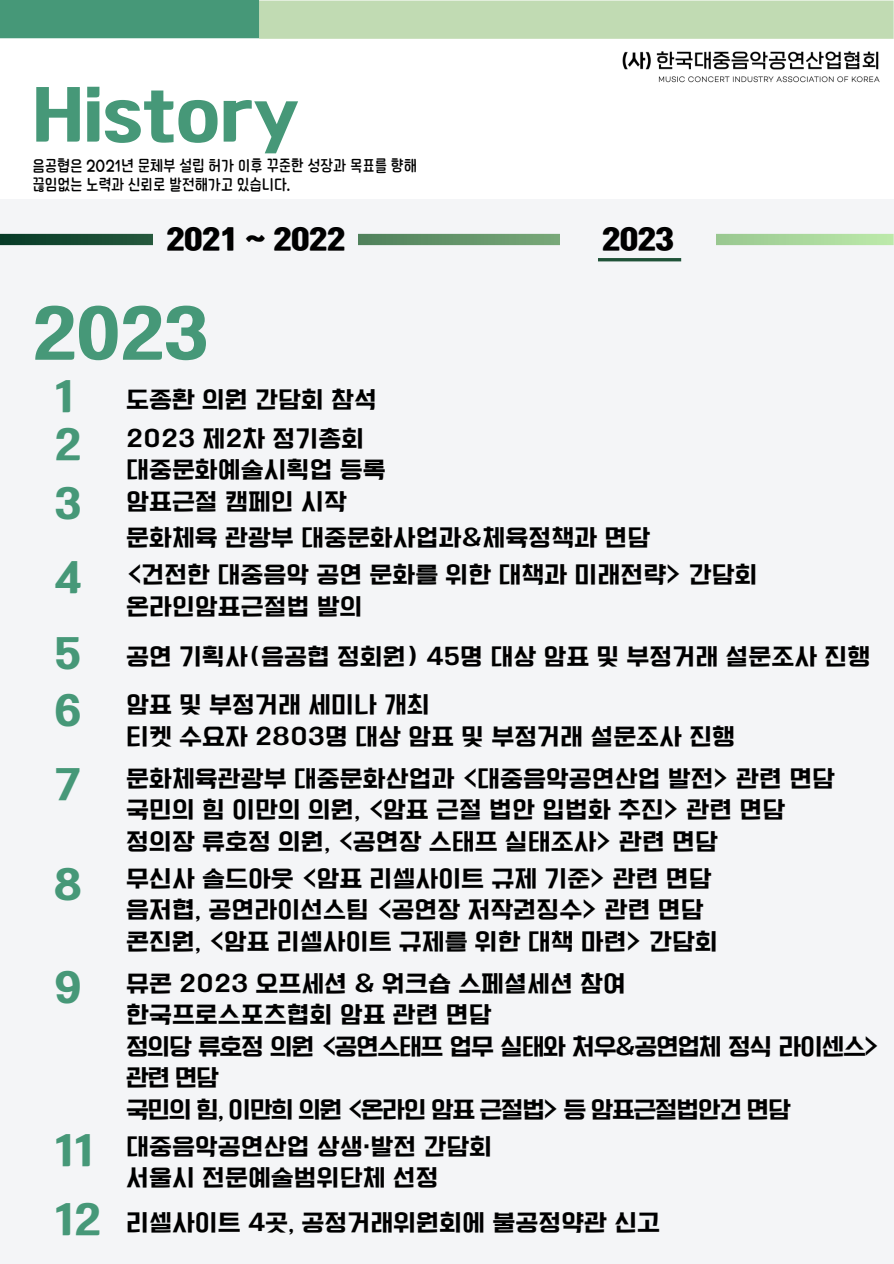
<style>
.page{position:relative;width:894px;height:1264px;background:#fff}
.page>*{position:absolute;margin:0;border:0;box-sizing:border-box;transform-origin:0 0}
.t1{font:60px "OT Neverland R";color:#469878}
.t2{font:36px "OT Neverland R";color:#469878}
.t3{font:27px "TDTD Wide Gulim OTF";letter-spacing:-.025em;color:#000}
.t4{font:25.5px/31.5px "TT Dosirak R";color:#000}
.t5{font:25.5px/31.5px "TT Dosirak R";letter-spacing:-.06em;color:#000}
.t6{font:16.5px "TDTD Center OTF";color:#000}
</style>
<div class="page">
<div style="left:0;top:199px;width:893px;height:1064px;background:#f4f5f7"></div>
<div style="left:259px;top:1px;width:634px;height:38px;background:#c1dbb3"></div>
<div style="left:0;top:0;width:259px;height:38px;background:#469878"></div>
<img style="left:622px;top:51px;width:258px;height:32px">
<svg style="left:0;top:234px;width:893px;height:11px;background:#65966b"></svg>
<img style="left:154px;top:234px;width:203px;height:11px">
<img style="left:560px;top:234px;width:155px;height:28px">
<hr style="left:597px;top:258px;width:84px;height:3px;background:#1f5238">
<p class="t1" style="left:33px;top:84px;width:268px">History</p>
<p class="t6" style="left:33px;top:157px;width:385px">음공협은 2021년 문체부 설립 허가 이후 꾸준한 성장과 목표를 향해</p>
<p class="t6" style="left:33px;top:176px;width:261px">끊임없는 노력과 신뢰로 발전해가고 있습니다.</p>
<h2 class="t3" style="left:166px;top:224px;width:180px">2021 ~ 2022</h2>
<h2 class="t3" style="left:601px;top:224px;width:74px">2023</h2>
<h1 class="t1" style="left:33px;top:303px;width:177px">2023</h1>
<p class="t2" style="left:55px;top:378px;width:21px">1</p>
<h2 class="t4" style="left:126px;top:383px;width:252px">도종환 의원 간담회 참석</h2>
<p class="t2" style="left:55px;top:426px;width:28px">2</p>
<p class="t4" style="left:126px;top:422px;width:261px">2023 제2차 정기총회 대중문화예술시획업 등록</p>
<h2 class="t2" style="left:55px;top:485px;width:28px">3</h2>
<p class="t4" style="left:126px;top:485px;width:222px">암표근절 캠페인 시작</p>
<h2 class="t4" style="left:126px;top:521px;width:525px">문화체육 관광부 대중문화사업과&amp;체육정책과 면담</h2>
<p class="t2" style="left:55px;top:559px;width:28px">4</p>
<h2 class="t4" style="left:126px;top:558px;width:633px">&lt;건전한 대중음악 공연 문화를 위한 대책과 미래전략&gt; 간담회 온라인암표근절법 발의</h2>
<p class="t2" style="left:55px;top:635px;width:28px">5</p>
<p class="t4" style="left:126px;top:640px;width:745px">공연 기획사(음공협 정회원) 45명 대상 암표 및 부정거래 설문조사 진행</p>
<p class="t2" style="left:55px;top:692px;width:28px">6</p>
<p class="t4" style="left:126px;top:689px;width:610px">암표 및 부정거래 세미나 개최<br>티켓 수요자 2803명 대상 암표 및 부정거래 설문조사 진행</p>
<p class="t2" style="left:55px;top:765px;width:28px">7</p>
<p class="t4" style="left:126px;top:762px;width:710px">문화체육관광부 대중문화산업과 &lt;대중음악공연산업 발전&gt; 관련 면담 국민의 힘 이만의 의원, &lt;암표 근절 법안 입법화 추진&gt; 관련 면담 정의장 류호정 의원, &lt;공연장 스태프 실태조사&gt; 관련 면담</p>
<p class="t2" style="left:55px;top:866px;width:28px">8</p>
<h2 class="t4" style="left:126px;top:862px;width:593px">무신사 솔드아웃 &lt;암표 리셀사이트 규제 기준&gt; 관련 면담 음저협, 공연라이선스팀 &lt;공연장 저작권징수&gt; 관련 면담 콘진원, &lt;암표 리셀사이트 규제를 위한 대책 마련&gt; 간담회</h2>
<h2 class="t2" style="left:55px;top:969px;width:28px">9</h2>
<h2 class="t5" style="left:126px;top:967px;width:755px">뮤콘 2023 오프세션 &amp; 워크숍 스페셜세션 참여<br>한국프로스포츠협회 암표 관련 면담<br>정의당 류호정 의원 &lt;공연스태프 업무 실태와 처우&amp;공연업체 정식 라이센스&gt; 관련 면담<br>국민의 힘, 이만희 의원 &lt;온라인 암표 근절법&gt; 등 암표근절법안건 면담</h2>
<h2 class="t2" style="left:55px;top:1131px;width:41px">11</h2>
<h2 class="t4" style="left:126px;top:1130px;width:368px">대중음악공연산업 상생·발전 간담회 서울시 전문예술범위단체 선정</h2>
<h2 class="t2" style="left:55px;top:1201px;width:47px">12</h2>
<h2 class="t4" style="left:126px;top:1206px;width:535px">리셀사이트 4곳, 공정거래위원회에 불공정약관 신고</h2>
</div>
